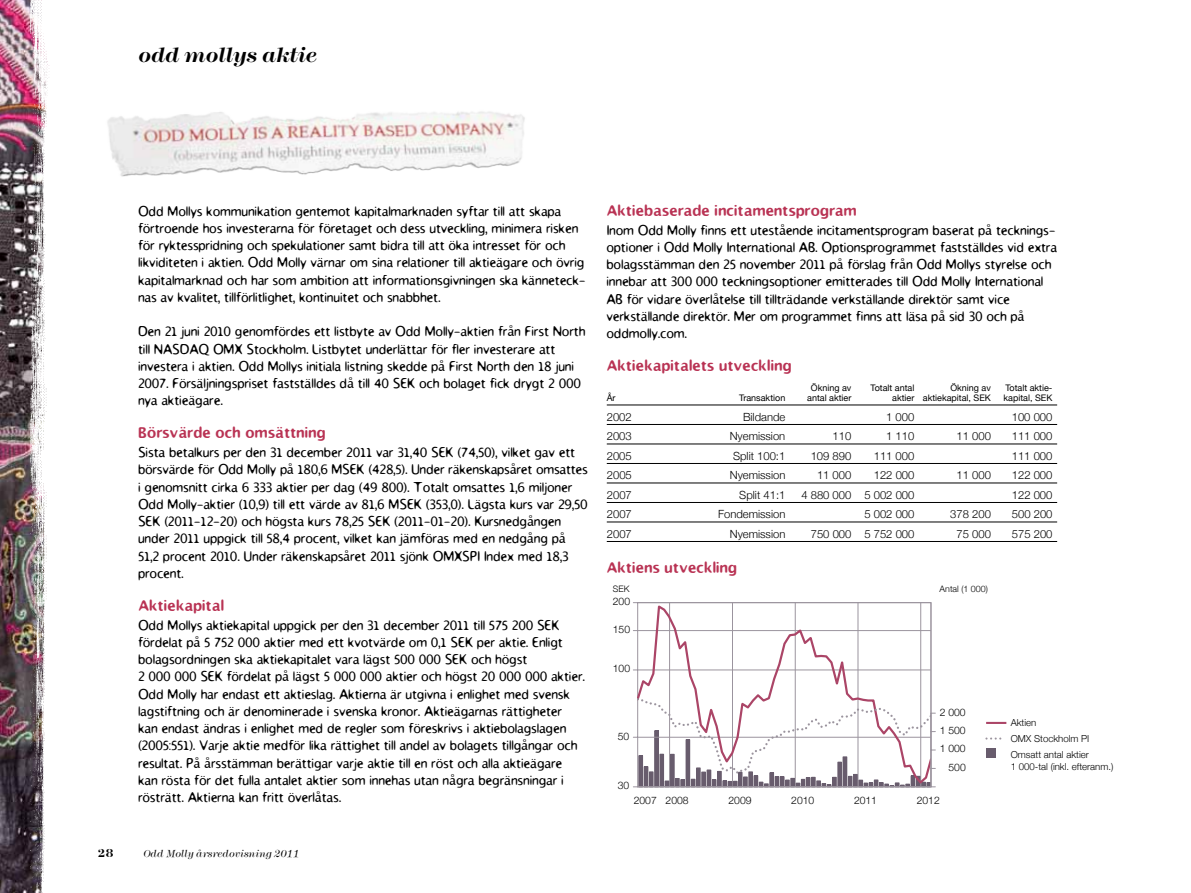
<style>
.page{position:relative;width:1191px;height:893px;background:#fff}
.page>*{position:absolute;margin:0;border:0;box-sizing:border-box;transform-origin:0 0}
.t1{font:italic 700 21px "Modern Two Sixtn ITC";color:#000}
.t2{font:700 16.5px "Odd Molly";letter-spacing:.025em;color:#b93354}
.t3{font:14.25px/17.2px "Odd Molly";letter-spacing:.025em;color:#000}
.t4{font:12px "Modern Two Sixtn ITCTT Bold";color:#000}
.t5{font:300 11.25px "Helvetica Neue";color:#000}
.t6{font:10.5px "Modern Two Sixtn ITCTT Light Ita";color:#000}
.t7{font:300 10.35px "Helvetica Neue";color:#000}
.t8{font:300 9.6px/16.4px "Helvetica Neue";color:#000}
.t9{font:9px "Helvetica Neue";color:#000}
.t10{font:300 8.85px "Helvetica Neue";color:#000}
</style>
<div class="page">
<img style="left:107px;top:111px;width:418px;height:66px">
<hr style="left:607px;top:405px;width:450px;height:1px;background:#000">
<hr style="left:607px;top:424px;width:450px;height:1px;background:#000">
<hr style="left:607px;top:444px;width:450px;height:1px;background:#000">
<hr style="left:607px;top:463px;width:450px;height:1px;background:#000">
<hr style="left:607px;top:483px;width:450px;height:1px;background:#000">
<hr style="left:607px;top:502px;width:450px;height:1px;background:#000">
<hr style="left:607px;top:522px;width:450px;height:1px;background:#000">
<hr style="left:607px;top:541px;width:450px;height:1px;background:#000">
<svg style="left:633px;top:696px;width:302px;height:91px"></svg>
<svg style="left:637px;top:602px;width:294px;height:186px"></svg>
<hr style="left:986px;top:722px;width:20px;height:2px;background:#ab4567">
<div style="left:986px;top:748px;width:10px;height:10px;background:#685c6d"></div>
<svg style="left:986px;top:737px;width:16px;height:3px"></svg>
<img style="left:0;top:0;width:30px;height:893px">
<img style="left:30px;top:0;width:20px;height:893px">
<h1 class="t1" style="left:138px;top:44px;width:180px">odd mollys aktie</h1>
<p class="t3" style="left:138px;top:202px;width:449px">Odd Mollys kommunikation gentemot kapitalmarknaden syftar till att skapa förtroende hos investerarna för företaget och dess utveckling, minimera risken för ryktesspridning och spekulationer samt bidra till att öka intresset för och likviditeten i aktien. Odd Molly värnar om sina relationer till aktieägare och övrig kapitalmarknad och har som ambition att informationsgivningen ska känneteck&shy;nas av kvalitet, tillförlitlighet, kontinuitet och snabbhet.</p>
<p class="t3" style="left:138px;top:322px;width:448px">Den 21 juni 2010 genomfördes ett listbyte av Odd Molly-aktien från First North till NASDAQ OMX Stockholm. Listbytet underlättar för fler investerare att investera i aktien. Odd Mollys initiala listning skedde på First North den 18 juni 2007. Försäljningspriset fastställdes då till 40 SEK och bolaget fick drygt 2 000 nya aktieägare.</p>
<p class="t2" style="left:138px;top:423px;width:189px">Börsvärde och omsättning</p>
<p class="t3" style="left:138px;top:443px;width:451px">Sista betalkurs per den 31 december 2011 var 31,40 SEK (74,50), vilket gav ett börsvärde för Odd Molly på 180,6 MSEK (428,5). Under räkenskapsåret omsattes i genomsnitt cirka 6 333 aktier per dag (49 800). Totalt omsattes 1,6 miljoner Odd Molly-aktier (10,9) till ett värde av 81,6 MSEK (353,0). Lägsta kurs var 29,50<br>SEK (2011-12-20) och högsta kurs 78,25 SEK (2011-01-20). Kursnedgången under 2011 uppgick till 58,4 procent, vilket kan jämföras med en nedgång på 51,2 procent 2010. Under räkenskapsåret 2011 sjönk OMXSPI Index med 18,3 procent.</p>
<p class="t2" style="left:138px;top:596px;width:87px">Aktiekapital</p>
<p class="t3" style="left:138px;top:616px;width:448px">Odd Mollys aktiekapital uppgick per den 31 december 2011 till 575 200 SEK fördelat på 5 752 000 aktier med ett kvotvärde om 0,1 SEK per aktie. Enligt bolagsordningen ska aktiekapitalet vara lägst 500 000 SEK och högst<br>2 000 000 SEK fördelat på lägst 5 000 000 aktier och högst 20 000 000 aktier.<br>Odd Molly har endast ett aktieslag. Aktierna är utgivna i enlighet med svensk lagstiftning och är denominerade i svenska kronor. Aktieägarnas rättigheter<br>kan endast ändras i enlighet med de regler som föreskrivs i aktiebolagslagen (2005:551). Varje aktie medför lika rättighet till andel av bolagets tillgångar och resultat. På årsstämman berättigar varje aktie till en röst och alla aktieägare kan rösta för det fulla antalet aktier som innehas utan några begränsningar i rösträtt. Aktierna kan fritt överlåtas.</p>
<p class="t4" style="left:98px;top:846px;width:17px">28</p>
<p class="t6" style="left:143px;top:847px;width:158px">Odd Molly årsredovisning 2011</p>
<p class="t2" style="left:607px;top:201px;width:251px">Aktiebaserade incitamentsprogram</p>
<p class="t3" style="left:607px;top:221px;width:452px">Inom Odd Molly finns ett utestående incitamentsprogram baserat på tecknings&shy;optioner i Odd Molly International AB. Optionsprogrammet fastställdes vid extra bolagsstämman den 25 november 2011 på förslag från Odd Mollys styrelse och innebar att 300 000 teckningsoptioner emitterades till Odd Molly International AB för vidare överlåtelse till tillträdande verkställande direktör samt vice verkställande direktör. Mer om programmet finns att läsa på sid 30 och på oddmolly.com.</p>
<p class="t2" style="left:607px;top:356px;width:186px">Aktiekapitalets utveckling</p>
<p class="t9" style="left:811px;top:380px;width:42px">Ökning av</p>
<p class="t9" style="left:870px;top:380px;width:45px">Totalt antal</p>
<p class="t9" style="left:950px;top:380px;width:42px">Ökning av</p>
<p class="t9" style="left:1005px;top:380px;width:49px">Totalt aktie-</p>
<p class="t9" style="left:607px;top:390px;width:10px">År</p>
<p class="t9" style="left:739px;top:390px;width:48px">Transaktion</p>
<p class="t9" style="left:807px;top:390px;width:46px">antal aktier</p>
<p class="t9" style="left:892px;top:390px;width:100px">aktier aktiekapital, SEK</p>
<p class="t9" style="left:1003px;top:390px;width:50px">kapital, SEK</p>
<p class="t5" style="left:607px;top:407px;width:27px">2002</p>
<p class="t5" style="left:743px;top:407px;width:44px">Bildande</p>
<p class="t5" style="left:886px;top:407px;width:30px">1 000</p>
<p class="t5" style="left:1011px;top:407px;width:42px">100 000</p>
<p class="t5" style="left:607px;top:427px;width:27px">2003</p>
<p class="t5" style="left:729px;top:427px;width:57px">Nyemission</p>
<p class="t5" style="left:832px;top:427px;width:20px">110</p>
<p class="t5" style="left:886px;top:427px;width:30px">1 110</p>
<p class="t5" style="left:956px;top:427px;width:36px">11 000</p>
<p class="t5" style="left:1011px;top:427px;width:42px">111 000</p>
<p class="t5" style="left:607px;top:446px;width:27px">2005</p>
<p class="t5" style="left:733px;top:446px;width:54px">Split 100:1</p>
<p class="t5" style="left:810px;top:446px;width:42px">109 890</p>
<p class="t5" style="left:873px;top:446px;width:42px">111 000</p>
<p class="t5" style="left:1011px;top:446px;width:42px">111 000</p>
<p class="t5" style="left:607px;top:466px;width:27px">2005</p>
<p class="t5" style="left:729px;top:466px;width:57px">Nyemission</p>
<p class="t5" style="left:817px;top:466px;width:36px">11 000</p>
<p class="t5" style="left:873px;top:466px;width:42px">122 000</p>
<p class="t5" style="left:956px;top:466px;width:36px">11 000</p>
<p class="t5" style="left:1011px;top:466px;width:42px">122 000</p>
<p class="t5" style="left:607px;top:485px;width:27px">2007</p>
<p class="t5" style="left:739px;top:485px;width:48px">Split 41:1</p>
<p class="t5" style="left:801px;top:485px;width:115px">4 880 000 5 002 000</p>
<p class="t5" style="left:1011px;top:485px;width:42px">122 000</p>
<p class="t5" style="left:607px;top:505px;width:27px">2007</p>
<p class="t5" style="left:718px;top:505px;width:69px">Fondemission</p>
<p class="t5" style="left:864px;top:505px;width:52px">5 002 000</p>
<p class="t5" style="left:950px;top:505px;width:42px">378 200</p>
<p class="t5" style="left:1011px;top:505px;width:42px">500 200</p>
<p class="t5" style="left:607px;top:524px;width:27px">2007</p>
<p class="t5" style="left:730px;top:524px;width:57px">Nyemission</p>
<p class="t5" style="left:810px;top:524px;width:105px">750 000 5 752 000</p>
<p class="t5" style="left:956px;top:524px;width:36px">75 000</p>
<p class="t5" style="left:1011px;top:524px;width:42px">575 200</p>
<p class="t2" style="left:607px;top:558px;width:132px">Aktiens utveckling</p>
<p class="t10" style="left:613px;top:581px;width:18px">SEK</p>
<p class="t10" style="left:939px;top:581px;width:50px">Antal (1 000)</p>
<p class="t7" style="left:613px;top:593px;width:19px">200</p>
<p class="t7" style="left:613px;top:621px;width:19px">150</p>
<p class="t7" style="left:613px;top:660px;width:19px">100</p>
<p class="t7" style="left:617px;top:728px;width:13px">50</p>
<p class="t7" style="left:617px;top:777px;width:13px">30</p>
<p class="t7" style="left:939px;top:703px;width:27px">2 000</p>
<p class="t7" style="left:939px;top:722px;width:27px">1 500</p>
<p class="t7" style="left:939px;top:740px;width:27px">1 000</p>
<p class="t7" style="left:948px;top:759px;width:19px">500</p>
<p class="t7" style="left:633px;top:792px;width:56px">2007 2008</p>
<p class="t7" style="left:728px;top:792px;width:25px">2009</p>
<p class="t7" style="left:791px;top:792px;width:25px">2010</p>
<p class="t7" style="left:854px;top:792px;width:25px">2011</p>
<p class="t7" style="left:916px;top:792px;width:25px">2012</p>
<p class="t8" style="left:1010px;top:713px;width:80px">Aktien<br>OMX Stockholm PI<br>Omsatt antal aktier</p>
<p class="t8" style="left:1010px;top:758px;width:104px">1 000-tal (inkl. efteranm.)</p>
</div>
